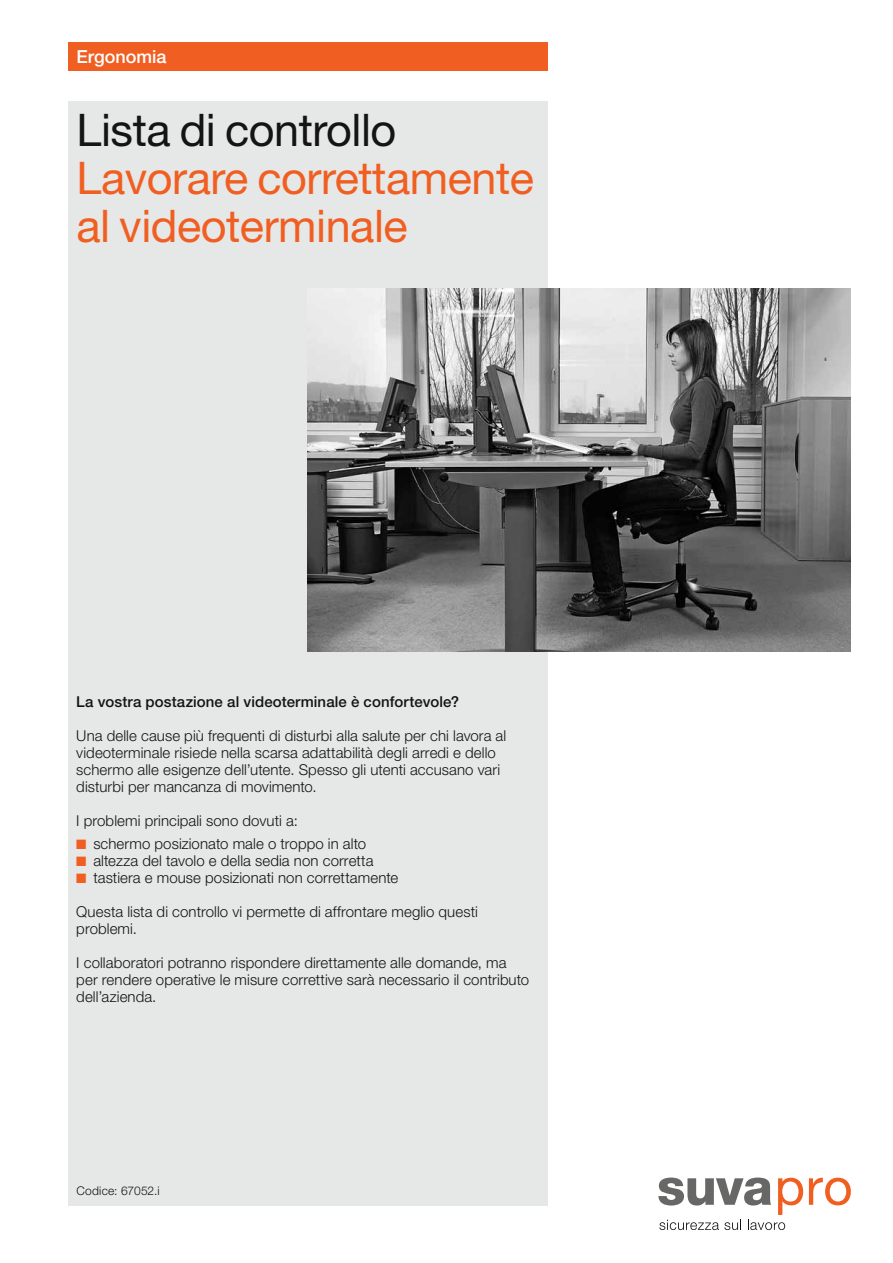
<style>
.page{position:relative;width:893px;height:1263px;background:#fff}
.page>*{position:absolute;margin:0;border:0;box-sizing:border-box;transform-origin:0 0}
.t1{font:45px/48px "Helvetica Neue LT Std";letter-spacing:-.01em;color:#f05f21}
.t2{font:45px "Helvetica Neue LT Std";letter-spacing:-.01em;color:#131413}
.t3{font:500 18px "Helvetica Neue LT Std";color:#fff}
.t4{font:300 15px/17px "Helvetica Neue LT Std";letter-spacing:.005em;color:#131413}
.t5{font:500 15px "Helvetica Neue LT Std";letter-spacing:.005em;color:#131413}
.t6{font:300 12px "Helvetica Neue LT Std";letter-spacing:.02em;color:#131413}
.s1{color:#f05f21}
</style>
<div class="page">
<div style="left:68px;top:102px;width:479px;height:1104px;background:#e6e7e7"></div>
<div style="left:68px;top:43px;width:479px;height:28px;background:#f05f21"></div>
<svg style="left:658px;top:1178px;width:145px;height:52px"></svg>
<svg style="left:809px;top:1178px;width:42px;height:27px"></svg>
<img style="left:307px;top:288px;width:543px;height:364px">
<p class="t3" style="left:76px;top:50px;width:92px">Ergonomia</p>
<h1 class="t2" style="left:76px;top:105px;width:321px">Lista di controllo</h1>
<h1 class="t1" style="left:76px;top:155px;width:459px">Lavorare correttamente al videoterminale</h1>
<p class="t5" style="left:76px;top:696px;width:384px">La vostra postazione al videoterminale è confortevole?</p>
<p class="t4" style="left:76px;top:728px;width:431px">Una delle cause più frequenti di disturbi alla salute per chi lavora al videoterminale risiede nella scarsa adattabilità degli arredi e dello schermo alle esigenze dell’utente. Spesso gli utenti accusano vari disturbi per mancanza di movimento.</p>
<p class="t4" style="left:76px;top:813px;width:223px">I problemi principali sono dovuti a:</p>
<p class="t4" style="left:76px;top:837px;width:291px"><span class="s1">■</span> schermo posizionato male o troppo in alto</p>
<p class="t4" style="left:76px;top:854px;width:299px"><span class="s1">■</span> altezza del tavolo e della sedia non corretta</p>
<p class="t4" style="left:76px;top:871px;width:323px"><span class="s1">■</span> tastiera e mouse posizionati non correttamente</p>
<p class="t4" style="left:76px;top:905px;width:403px">Questa lista di controllo vi permette di affrontare meglio questi problemi.</p>
<p class="t4" style="left:76px;top:956px;width:454px">I collaboratori potranno rispondere direttamente alle domande, ma per rendere operative le misure correttive sarà necessario il contributo dell’azienda.</p>
<p class="t6" style="left:76px;top:1186px;width:85px">Codice: 67052.i</p>
</div>
